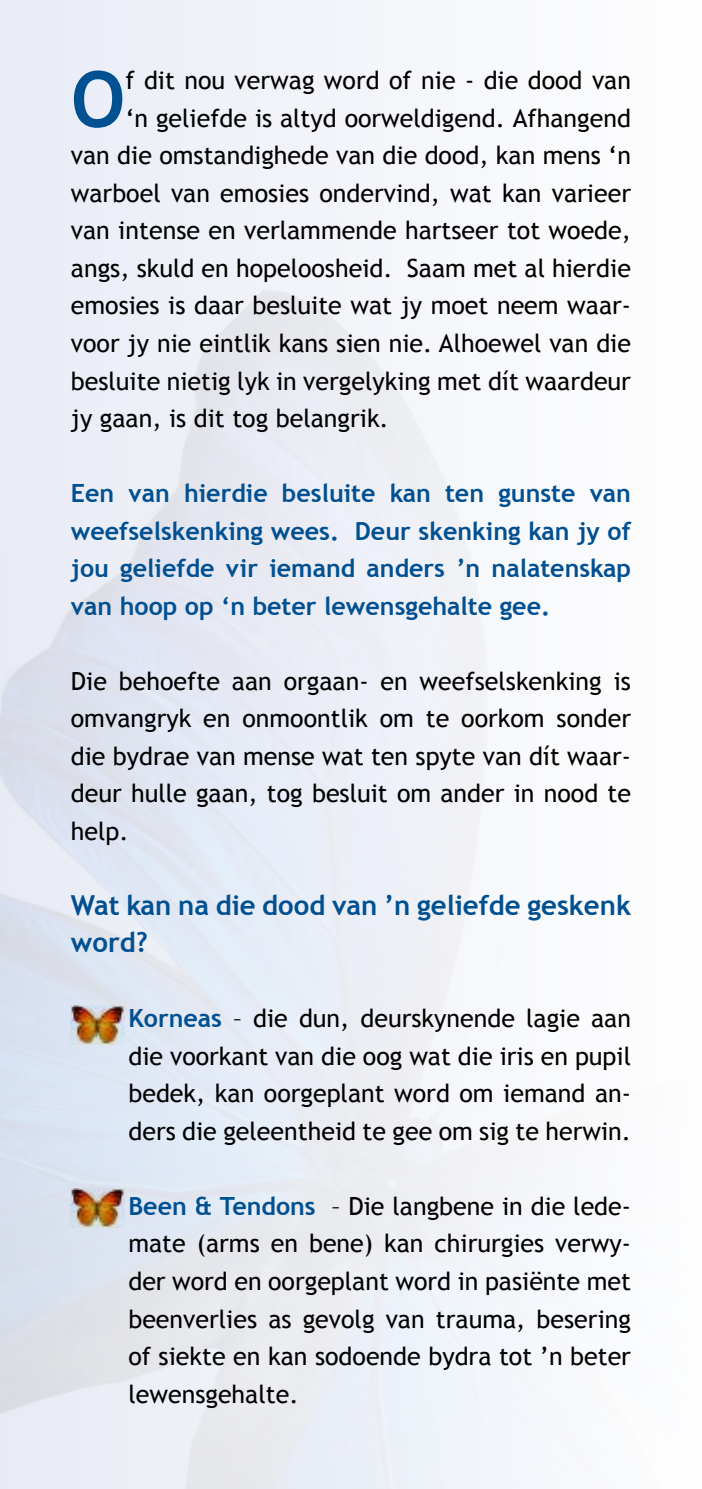
<style>
.page{position:relative;width:702px;height:1489px;background:#fff}
.page>*{position:absolute;margin:0;border:0;box-sizing:border-box;transform-origin:0 0}
.t1{font:700 77.5px "Trebuchet MS";color:#005092}
.t2{font:700 27.5px/37.5px "Trebuchet MS";color:#005092}
.t3{font:25px/37.5px "Trebuchet MS";color:#000;text-align:justify}
.t4{font:700 25px/37.5px "Trebuchet MS";color:#005092;text-align:justify}
.s1{font-weight:700;color:#005092}
</style>
<div class="page">
<div style="left:0;top:0;width:702px;height:1488px;background:#f2f4f9"></div>
<img style="left:0;top:202px;width:702px;height:1286px">
<img style="left:71px;top:1005px;width:53px;height:38px">
<img style="left:71px;top:1188px;width:53px;height:39px">
<h1 class="t1" style="left:71px;top:51px;width:56px">O</h1>
<p class="t3" style="left:125px;top:62px;width:507px">f dit nou verwag word of nie - die dood van</p>
<p class="t3" style="left:125px;top:100px;width:507px">‘n geliefde is altyd oorweldigend. Afhangend</p>
<p class="t3" style="left:71px;top:137px;width:561px">van die omstandighede van die dood, kan mens ‘n</p>
<p class="t3" style="left:71px;top:175px;width:561px">warboel van emosies ondervind, wat kan varieer</p>
<p class="t3" style="left:71px;top:212px;width:561px">van intense en verlammende hartseer tot woede,</p>
<p class="t3" style="left:71px;top:250px;width:561px">angs, skuld en hopeloosheid. Saam met al hierdie</p>
<p class="t3" style="left:71px;top:287px;width:561px">emosies is daar besluite wat jy moet neem waar-</p>
<p class="t3" style="left:71px;top:325px;width:561px">voor jy nie eintlik kans sien nie. Alhoewel van die</p>
<p class="t3" style="left:71px;top:362px;width:561px">besluite nietig lyk in vergelyking met dít waardeur</p>
<p class="t3" style="left:71px;top:400px;width:319px">jy gaan, is dit tog belangrik.</p>
<p class="t4" style="left:71px;top:474px;width:561px">Een van hierdie besluite kan ten gunste van weefselskenking wees. Deur skenking kan jy of jou geliefde vir iemand anders ’n nalatenskap van hoop op ‘n beter lewensgehalte gee.</p>
<p class="t3" style="left:71px;top:662px;width:561px">Die behoefte aan orgaan- en weefselskenking is omvangryk en onmoontlik om te oorkom sonder die bydrae van mense wat ten spyte van dít waar&shy;deur hulle gaan, tog besluit om ander in nood te help.</p>
<p class="t2" style="left:71px;top:886px;width:561px">Wat kan na die dood van ’n geliefde geskenk word?</p>
<p class="t3" style="left:128px;top:1000px;width:504px"><span class="s1">Korneas</span> – die dun, deurskynende lagie aan die voorkant van die oog wat die iris en pupil bedek, kan oorgeplant word om iemand an&shy;ders die geleentheid te gee om sig te herwin.</p>
<p class="t3" style="left:128px;top:1187px;width:504px"><span class="s1">Been &amp; Tendons</span> – Die langbene in die lede&shy;mate (arms en bene) kan chirurgies verwy&shy;der word en oorgeplant word in pasiënte met beenverlies as gevolg van trauma, besering of siekte en kan sodoende bydra tot ’n beter lewensgehalte.</p>
</div>
